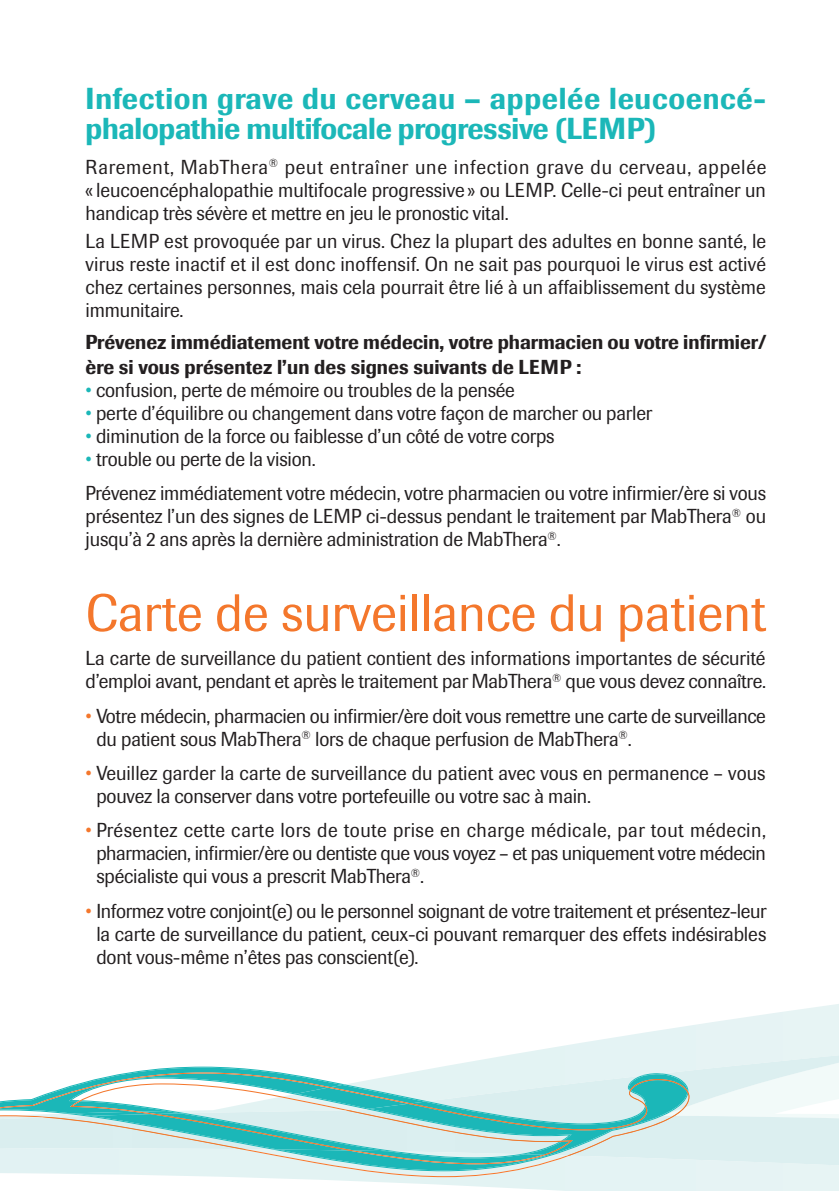
<style>
.page{position:relative;width:839px;height:1191px;background:#fff}
.page>*{position:absolute;margin:0;border:0;box-sizing:border-box;transform-origin:0 0}
.t1{font:52px "Imago";color:#f4772c}
.t2{font:500 30px/30px "Imago";letter-spacing:.005em;color:#1bb7b8;scale:.96 1}
.t3{font:20px/23px "Imago";letter-spacing:-.01em;color:#231f20;scale:.96 1}
.t4{font:500 20px/25.4px "Imago";color:#231f20;scale:.96 1}
.s1{color:#1bb7b8}
.s2{color:#f4772c}
</style>
<div class="page">
<svg style="left:242px;top:1004px;width:597px;height:187px"></svg>
<svg style="left:0;top:1166px;width:689px;height:11px;background:#d9eceb"></svg>
<img style="left:0;top:1052px;width:839px;height:114px">
<img style="left:84px;top:1073px;width:604px;height:6px">
<svg style="left:42px;top:1079px;width:647px;height:76px;background:#a9dcd9"></svg>
<h2 class="t2" style="left:86px;top:84px;width:710px">Infection grave du cerveau – appelée leucoencé&shy;phalopathie multifocale progressive (LEMP)</h2>
<p class="t3" style="left:86px;top:155px;width:711px;text-align:justify">Rarement, MabThera<sup>®</sup> peut entraîner une infection grave du cerveau, appelée « leucoencéphalopathie multifocale progressive » ou LEMP. Celle-ci peut entraîner un handicap très sévère et mettre en jeu le pronostic vital.</p>
<p class="t3" style="left:86px;top:230px;width:710px;text-align:justify">La LEMP est provoquée par un virus. Chez la plupart des adultes en bonne santé, le virus reste inactif et il est donc inoffensif. On ne sait pas pourquoi le virus est activé chez certaines personnes, mais cela pourrait être lié à un affaiblissement du système immunitaire.</p>
<p class="t4" style="left:86px;top:329px;width:711px">Prévenez immédiatement votre médecin, votre pharmacien ou votre infirmier/ ère si vous présentez l’un des signes suivants de LEMP :</p>
<p class="t3" style="left:86px;top:379px;width:449px"><span class="s1">•</span> confusion, perte de mémoire ou troubles de la pensée</p>
<p class="t3" style="left:86px;top:402px;width:591px"><span class="s1">•</span> perte d’équilibre ou changement dans votre façon de marcher ou parler</p>
<p class="t3" style="left:86px;top:425px;width:490px"><span class="s1">•</span> diminution de la force ou faiblesse d’un côté de votre corps</p>
<p class="t3" style="left:86px;top:442px;width:710px;line-height:34.4px"><span class="s1">•</span> trouble ou perte de la vision.<br>Prévenez immédiatement votre médecin, votre pharmacien ou votre infirmier/ère si vous</p>
<p class="t3" style="left:86px;top:505px;width:710px">présentez l’un des signes de LEMP ci-dessus pendant le traitement par MabThera<sup>®</sup> ou jusqu’à 2 ans après la dernière administration de MabThera<sup>®</sup>.</p>
<h1 class="t1" style="left:86px;top:582px;width:682px">Carte de surveillance du patient</h1>
<p class="t3" style="left:86px;top:647px;width:710px">La carte de surveillance du patient contient des informations importantes de sécurité d’emploi avant, pendant et après le traitement par MabThera<sup>®</sup> que vous devez connaître.</p>
<p class="t3" style="left:96px;top:704px;width:699px;text-indent:-11px"><span class="s2">•</span> Votre médecin, pharmacien ou infirmier/ère doit vous remettre une carte de surveillance du patient sous MabThera<sup>®</sup> lors de chaque perfusion de MabThera<sup>®</sup>.</p>
<p class="t3" style="left:96px;top:762px;width:699px;text-indent:-11px"><span class="s2">•</span> Veuillez garder la carte de surveillance du patient avec vous en permanence – vous pouvez la conserver dans votre portefeuille ou votre sac à main.</p>
<p class="t3" style="left:96px;top:819px;width:699px;text-align:justify;text-indent:-11px"><span class="s2">•</span> Présentez cette carte lors de toute prise en charge médicale, par tout médecin, pharmacien, infirmier/ère ou dentiste que vous voyez – et pas uniquement votre médecin spécialiste qui vous a prescrit MabThera<sup>®</sup>.</p>
<p class="t3" style="left:96px;top:899px;width:700px;text-align:justify;text-indent:-11px"><span class="s2">•</span> Informez votre conjoint(e) ou le personnel soignant de votre traitement et présentez-leur la carte de surveillance du patient, ceux-ci pouvant remarquer des effets indésirables dont vous-même n’êtes pas conscient(e).</p>
</div>
